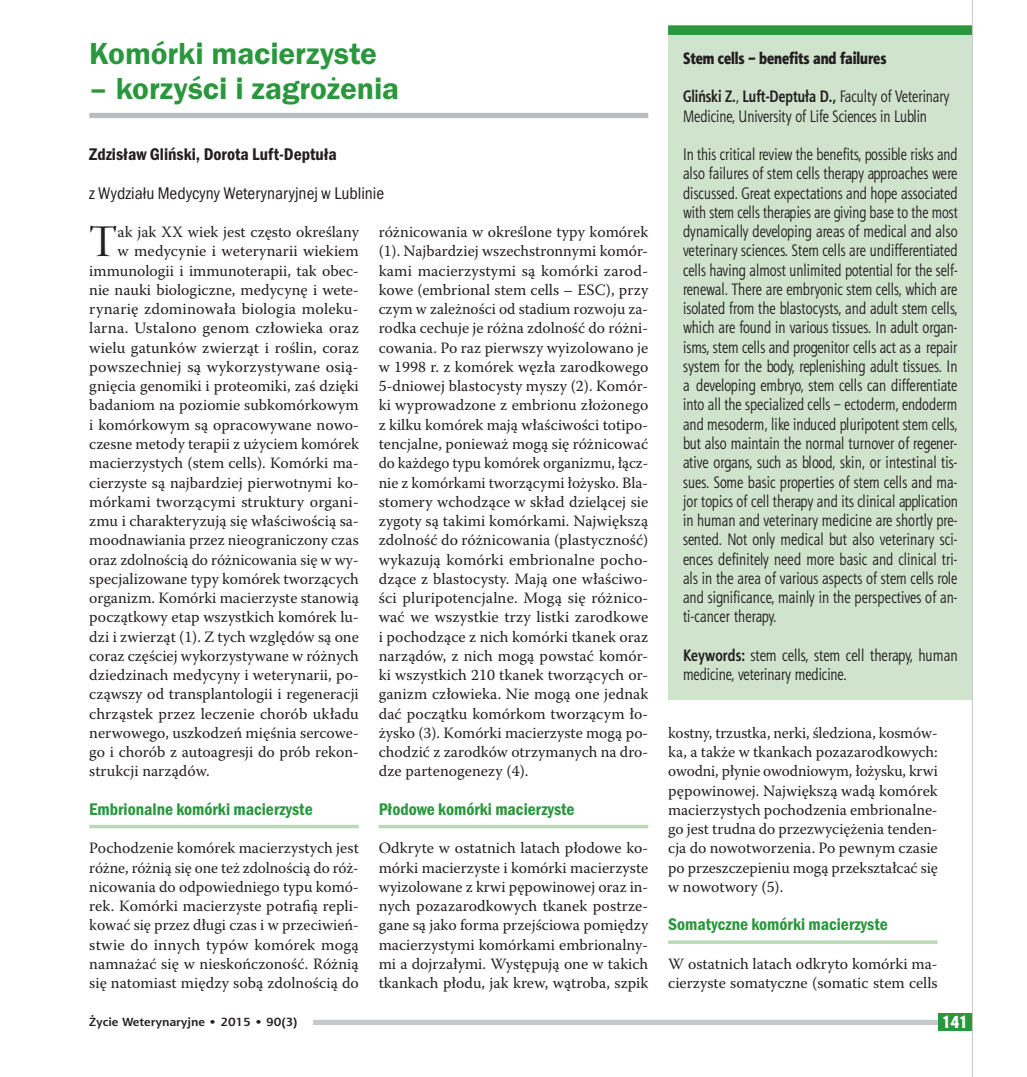
<style>
.page{position:relative;width:1027px;height:1077px;background:#fff}
.page>*{position:absolute;margin:0;border:0;box-sizing:border-box;transform-origin:0 0}
.t1{font:44.98px "Warnock Pro Disp";color:#231f20}
.t2{font:600 31.5px "Franklin Gothic Itc TEE Dm";letter-spacing:-.005em;color:#2a973d}
.t3{font:17.5px "Franklin Got Itc TOT Dem Con";color:#2a973d}
.t4{font:17.5px "Franklin Got Itc TOT Boo Con";color:#231f20}
.t5{font:17.5px "Franklin Got Itc TOT Dem Con";color:#231f20}
.t6{font:17.5px "Aerton Cnd EFN Black";color:#fff}
.t7{font:16.62px/19.2px "Aerton Cnd EFN";color:#231f20}
.t8{font:16.62px "Aerton Cnd EFN Black";color:#231f20}
.t9{font:15.75px/19.2px "Warnock Pro";color:#231f20;text-align:justify}
.t10{font:700 11.9px "Aerton EFN";color:#231f20;scale:1.11 1}
.s1{font-weight:700}
</style>
<div class="page">
<svg style="left:89px;top:824px;width:270px;height:4px"></svg>
<svg style="left:379px;top:824px;width:269px;height:4px"></svg>
<hr style="left:668px;top:940px;width:270px;height:3px;background:#bdd8b7">
<div style="left:89px;top:113px;width:559px;height:5px;background:#bcbdc0"></div>
<div style="left:668px;top:30px;width:304px;height:669px;background:#d0e3cd"></div>
<div style="left:668px;top:25px;width:304px;height:10px;background:#2a973d"></div>
<div style="left:313px;top:1019px;width:659px;height:6px;background:#c7c8ca"></div>
<div style="left:938px;top:1013px;width:34px;height:17px;background:#2a973d"></div>
<hr style="left:972px;top:0;width:1px;height:1077px;background:#c7c8ca">
<h2 class="t2" style="left:89px;top:36px;width:289px">Komórki macierzyste</h2>
<h2 class="t2" style="left:89px;top:71px;width:311px">– korzyści i zagrożenia</h2>
<p class="t5" style="left:89px;top:144px;width:249px">Zdzisław Gliński, Dorota Luft-Deptuła</p>
<p class="t4" style="left:89px;top:183px;width:296px">z Wydziału Medycyny Weterynaryjnej w Lublinie</p>
<h1 class="t1" style="left:89px;top:217px;width:30px">T</h1>
<p class="t9" style="left:118px;top:222px;width:243px">ak jak XX wiek jest często określany</p>
<p class="t9" style="left:118px;top:241px;width:243px">w medycynie i weterynarii wiekiem</p>
<p class="t9" style="left:89px;top:261px;width:271px">immunologii i immunoterapii, tak obec-</p>
<p class="t9" style="left:89px;top:280px;width:271px">nie nauki biologiczne, medycynę i wete-</p>
<p class="t9" style="left:89px;top:299px;width:271px">rynarię zdominowała biologia moleku-</p>
<p class="t9" style="left:89px;top:318px;width:271px">larna. Ustalono genom człowieka oraz</p>
<p class="t9" style="left:89px;top:338px;width:271px">wielu gatunków zwierząt i roślin, coraz</p>
<p class="t9" style="left:89px;top:357px;width:271px">powszechniej są wykorzystywane osią-</p>
<p class="t9" style="left:89px;top:376px;width:271px">gnięcia genomiki i proteomiki, zaś dzięki</p>
<p class="t9" style="left:89px;top:395px;width:271px">badaniom na poziomie subkomórkowym</p>
<p class="t9" style="left:89px;top:414px;width:271px">i komórkowym są opracowywane nowo-</p>
<p class="t9" style="left:89px;top:434px;width:271px">czesne metody terapii z użyciem komórek</p>
<p class="t9" style="left:89px;top:453px;width:271px">macierzystych (stem cells). Komórki ma-</p>
<p class="t9" style="left:89px;top:472px;width:271px">cierzyste są najbardziej pierwotnymi ko-</p>
<p class="t9" style="left:89px;top:492px;width:271px">mórkami tworzącymi struktury organi-</p>
<p class="t9" style="left:89px;top:511px;width:271px">zmu i charakteryzują się właściwością sa-</p>
<p class="t9" style="left:89px;top:530px;width:271px">moodnawiania przez nieograniczony czas</p>
<p class="t9" style="left:89px;top:549px;width:271px">oraz zdolnością do różnicowania się w wy-</p>
<p class="t9" style="left:89px;top:569px;width:271px">specjalizowane typy komórek tworzących</p>
<p class="t9" style="left:89px;top:588px;width:271px">organizm. Komórki macierzyste stanowią</p>
<p class="t9" style="left:89px;top:607px;width:271px">początkowy etap wszystkich komórek lu-</p>
<p class="t9" style="left:89px;top:626px;width:271px">dzi i zwierząt (1). Z tych względów są one</p>
<p class="t9" style="left:89px;top:646px;width:271px">coraz częściej wykorzystywane w różnych</p>
<p class="t9" style="left:89px;top:665px;width:271px">dziedzinach medycyny i weterynarii, po-</p>
<p class="t9" style="left:89px;top:684px;width:271px">cząwszy od transplantologii i regeneracji</p>
<p class="t9" style="left:89px;top:703px;width:271px">chrząstek przez leczenie chorób układu</p>
<p class="t9" style="left:89px;top:723px;width:271px">nerwowego, uszkodzeń mięśnia sercowe-</p>
<p class="t9" style="left:89px;top:742px;width:271px">go i chorób z autoagresji do prób rekon-</p>
<p class="t9" style="left:89px;top:761px;width:122px">strukcji narządów.</p>
<p class="t3" style="left:89px;top:799px;width:225px">Embrionalne komórki macierzyste</p>
<p class="t9" style="left:89px;top:838px;width:271px">Pochodzenie komórek macierzystych jest różne, różnią się one też zdolnością do róż&shy;nicowania do odpowiedniego typu komó&shy;rek. Komórki macierzyste potrafią repli&shy;kować się przez długi czas i w przeciwień&shy;stwie do innych typów komórek mogą namnażać się w nieskończoność. Różnią się natomiast między sobą zdolnością do</p>
<p class="t9" style="left:379px;top:222px;width:271px">różnicowania w określone typy komórek (1). Najbardziej wszechstronnymi komór&shy;kami macierzystymi są komórki zarod&shy;kowe (embrional stem cells – ESC), przy czym w zależności od stadium rozwoju za&shy;rodka cechuje je różna zdolność do różni&shy;cowania. Po raz pierwszy wyizolowano je w 1998 r. z komórek węzła zarodkowego 5-dniowej blastocysty myszy (2). Komór&shy;ki wyprowadzone z embrionu złożonego z kilku komórek mają właściwości totipo&shy;tencjalne, ponieważ mogą się różnicować do każdego typu komórek organizmu, łącz&shy;nie z komórkami tworzącymi łożysko. Bla&shy;stomery wchodzące w skład dzielącej sie zygoty są takimi komórkami. Największą zdolność do różnicowania (plastyczność) wykazują komórki embrionalne pocho&shy;dzące z blastocysty. Mają one właściwo&shy;ści pluripotencjalne. Mogą się różnico&shy;wać we wszystkie trzy listki zarodkowe i pochodzące z nich komórki tkanek oraz narządów, z nich mogą powstać komór&shy;ki wszystkich 210 tkanek tworzących or&shy;ganizm człowieka. Nie mogą one jednak dać początku komórkom tworzącym ło&shy;żysko (3). Komórki macierzyste mogą po&shy;chodzić z zarodków otrzymanych na dro&shy;dze partenogenezy (4).</p>
<p class="t3" style="left:379px;top:799px;width:197px">Płodowe komórki macierzyste</p>
<p class="t9" style="left:379px;top:838px;width:271px">Odkryte w ostatnich latach płodowe ko&shy;mórki macierzyste i komórki macierzyste wyizolowane z krwi pępowinowej oraz in&shy;nych pozazarodkowych tkanek postrze&shy;gane są jako forma przejściowa pomiędzy macierzystymi komórkami embrionalny&shy;mi a dojrzałymi. Występują one w takich tkankach płodu, jak krew, wątroba, szpik</p>
<p class="t8" style="left:683px;top:48px;width:205px">Stem cells – benefits and failures</p>
<p class="t7" style="left:683px;top:87px;width:268px"><span class="s1">Gliński Z.</span>, <span class="s1">Luft-Deptuła D.,</span> Faculty of Veterinary<br>Medicine, University of Life Sciences in Lublin</p>
<p class="t7" style="left:683px;top:145px;width:276px;text-align:justify">In this critical review the benefits, possible risks and also failures of stem cells therapy approaches were discussed. Great expectations and hope associated with stem cells therapies are giving base to the most dynamically developing areas of medical and also veterinary sciences. Stem cells are undifferentiated cells having almost unlimited potential for the self&shy;renewal. There are embryonic stem cells, which are isolated from the blastocysts, and adult stem cells, which are found in various tissues. In adult organ&shy;isms, stem cells and progenitor cells act as a repair system for the body, replenishing adult tissues. In a developing embryo, stem cells can differentiate into all the specialized cells – ectoderm, endoderm and mesoderm, like induced pluripotent stem cells, but also maintain the normal turnover of regener&shy;ative organs, such as blood, skin, or intestinal tis&shy;sues. Some basic properties of stem cells and ma&shy;jor topics of cell therapy and its clinical application in human and veterinary medicine are shortly pre&shy;sented. Not only medical but also veterinary sci&shy;ences definitely need more basic and clinical tri&shy;als in the area of various aspects of stem cells role and significance, mainly in the perspectives of an&shy;ti-cancer therapy.</p>
<p class="t7" style="left:683px;top:645px;width:276px"><span class="s1">Keywords:</span> stem cells, stem cell therapy, human medicine, veterinary medicine.</p>
<p class="t9" style="left:668px;top:723px;width:271px">kostny, trzustka, nerki, śledziona, kosmów&shy;ka, a także w tkankach pozazarodkowych: owodni, płynie owodniowym, łożysku, krwi pępowinowej. Największą wadą komórek macierzystych pochodzenia embrionalne&shy;go jest trudna do przezwyciężenia tenden&shy;cja do nowotworzenia. Po pewnym czasie po przeszczepieniu mogą przekształcać się w nowotwory (5).</p>
<p class="t3" style="left:668px;top:914px;width:221px">Somatyczne komórki macierzyste</p>
<p class="t9" style="left:668px;top:954px;width:271px">W ostatnich latach odkryto komórki ma&shy;cierzyste somatyczne (somatic stem cells</p>
<p class="t10" style="left:89px;top:1014px;width:189px">Życie Weterynaryjne • 2015 • 90(3)</p>
<p class="t6" style="left:942px;top:1011px;width:27px">141</p>
</div>
